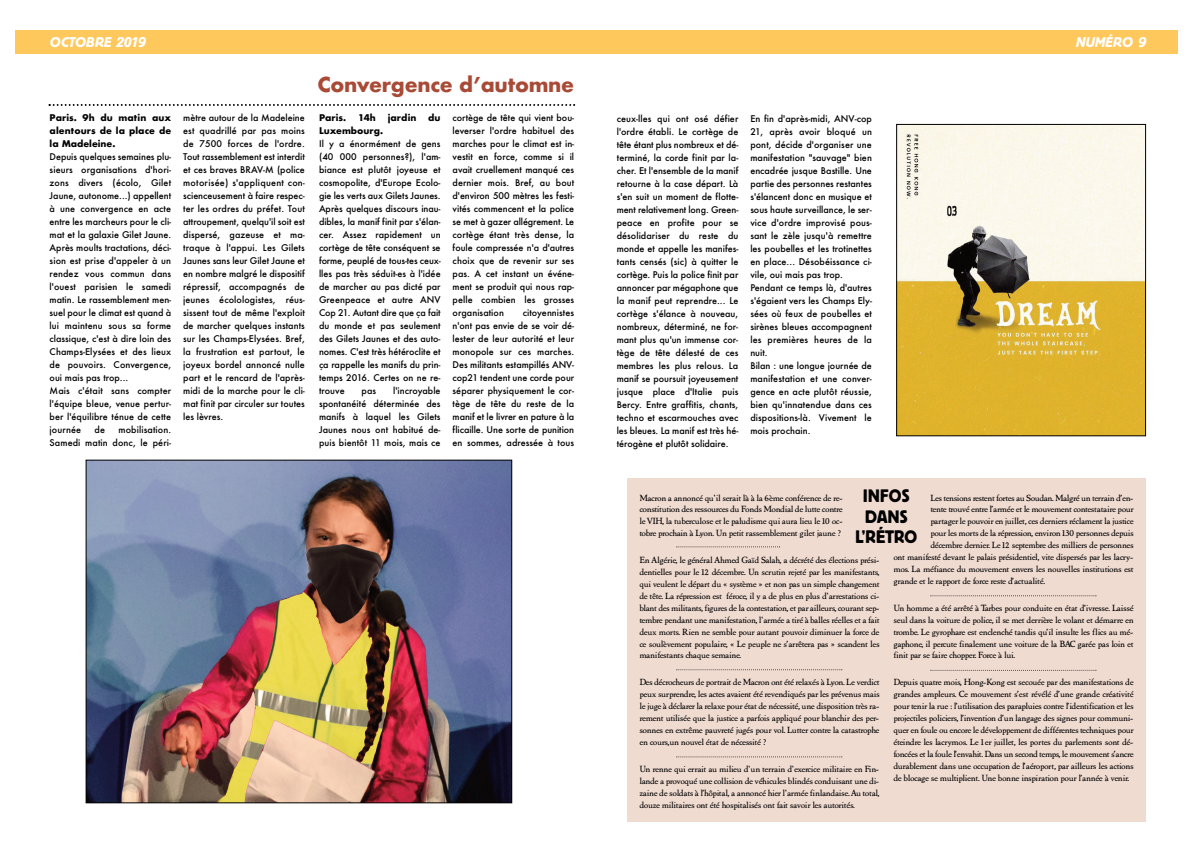
<style>
.page{position:relative;width:1191px;height:842px;background:#fff}
.page>*{position:absolute;margin:0;border:0;box-sizing:border-box;transform-origin:0 0}
.t1{font:700 20px "Futura";letter-spacing:-.015em;color:#a84a36}
.t2{font:18px "Block BE";letter-spacing:.02em;color:#000}
.t3{font:italic 14px "Block BE";letter-spacing:.02em;color:#fff}
.t4{font:500 9px/13px "Futura";letter-spacing:.005em;color:#000;text-align:justify}
.t5{font:9px/11.9px "Marco Polo";color:#000;text-align:justify}
.t6{font:700 9px/13px "Futura";letter-spacing:.01em;color:#000;text-align:justify}
</style>
<div class="page">
<div style="left:627px;top:478px;width:518px;height:343px;background:#f0dbd1"></div>
<svg style="left:49px;top:104px;width:526px;height:2px"></svg>
<div style="left:15px;top:30px;width:1162px;height:24px;background:#fec85c"></div>
<svg style="left:676px;top:669px;width:166px;height:1px"></svg>
<svg style="left:930px;top:670px;width:166px;height:1px"></svg>
<img style="left:88px;top:462px;width:422px;height:339px">
<div style="left:86px;top:460px;width:426px;height:343px;border:1px solid #000"></div>
<svg style="left:676px;top:546px;width:104px;height:1px"></svg>
<img style="left:898px;top:126px;width:245px;height:308px">
<div style="left:896px;top:124px;width:249px;height:312px;border:1px solid #000"></div>
<svg style="left:930px;top:595px;width:166px;height:1px"></svg>
<svg style="left:676px;top:756px;width:166px;height:1px"></svg>
<p class="t3" style="left:50px;top:37px;width:97px">OCTOBRE 2019</p>
<p class="t3" style="left:1075px;top:37px;width:72px">NUMÉRO 9</p>
<p class="t6" style="left:50px;top:112px;width:123px">Paris. 9h du matin aux alentours de la place de la Madeleine.</p>
<p class="t4" style="left:50px;top:151px;width:123px">Depuis quelques semaines plu&shy;sieurs organisations d'hori&shy;zons divers (écolo, Gilet Jaune, autonome...) appellent à une convergence en acte entre les marcheurs pour le cli&shy;mat et la galaxie Gilet Jaune.<br>Après moults tractations, déci&shy;sion est prise d'appeler à un rendez vous commun dans l'ouest parisien le samedi matin. Le rassemblement men&shy;suel pour le climat est quand à lui maintenu sous sa forme classique, c'est à dire loin des Champs-Elysées et des lieux de pouvoirs. Convergence, oui mais pas trop...</p>
<p class="t4" style="left:50px;top:385px;width:123px">Mais c'était sans compter l'équipe bleue, venue pertur&shy;ber l'équilibre ténue de cette journée</p>
<p class="t4" style="left:50px;top:424px;width:123px;text-align:right">mobilisation.<br>Samedi matin donc, le péri -</p>
<p class="t4" style="left:95px;top:424px;width:12px">de</p>
<p class="t1" style="left:317px;top:75px;width:258px">Convergence d’automne</p>
<p class="t4" style="left:183px;top:112px;width:123px">mètre autour de la Madeleine est quadrillé par pas moins de 7500 forces de l'ordre.<br>Tout rassemblement est in terdit et ces braves BRAV-M (police motorisée) s'appliquent con - scienceusement à faire respec&shy;ter les ordres du préfet. Tout attroupement, quelqu'il soit est dispersé, gazeuse et ma&shy;traque à l'appui. Les Gilets Jaunes sans leur Gilet Jaune et en nombre malgré le dispositif répressif, accompagnés de jeunes écolologistes, réus - sissent tout de même l'exploit de marcher quelques instants sur les Champs-Elysées. Bref, la frustration est partout, le joyeux bordel annoncé nulle part et le rencard de l'après&shy;midi de la marche pour le cli&shy;mat finit par circuler sur toutes les lèvres.</p>
<p class="t6" style="left:319px;top:112px;width:29px">Paris.</p>
<p class="t6" style="left:358px;top:112px;width:19px">14h</p>
<p class="t6" style="left:388px;top:112px;width:30px">jardin</p>
<p class="t6" style="left:428px;top:112px;width:14px">du</p>
<p class="t6" style="left:319px;top:125px;width:66px">Luxembourg.</p>
<p class="t4" style="left:319px;top:138px;width:123px">Il y a énormément de gens (40 000 personnes?), l'am&shy;biance est plutôt joyeuse et cosmopolite, d'Europe Ecolo&shy;gie les verts aux Gilets Jaunes.<br>Après quelques discours inau&shy;dibles, la manif finit par s'élan&shy;cer. Assez rapidement un cortège de tête conséquent se forme, peuplé de tous-tes ceux&shy;lles pas très séduit-es à l'idée de marcher au pas dicté par Greenpeace et autre ANV Cop 21. Autant dire que ça fait du monde et pas seulement des Gilets Jaunes et des auto&shy;nomes. C'est très hétéroclite et ça rappelle les manifs du prin&shy;temps 2016. Certes on ne re&shy;trouve</p>
<p class="t4" style="left:319px;top:385px;width:123px;text-indent:74px">l'incroyable spontanéité déterminée des manifs à laquel les Gilets Jaunes nous ont habitué de&shy;puis bientôt 11 mois, mais ce</p>
<p class="t4" style="left:361px;top:385px;width:16px">pas</p>
<p class="t4" style="left:452px;top:112px;width:123px">cortège de tête qui vient bou&shy;leverser l'ordre habituel des marches pour le climat est in&shy;vestit en force, comme si il avait cruellement manqué ces dernier mois. Bref, au bout d'environ 500 mètres les festi&shy;vités commencent et la police se met à gazer allégrement. Le cortège étant très dense, la foule compressée n'a d'autres choix que de revenir sur ses pas. A cet instant un événe&shy;ment se produit qui nous rap&shy;pelle combien les grosses organisation</p>
<p class="t4" style="left:452px;top:307px;width:123px;text-indent:70px">citoyennistes n'ont pas envie de se voir dé&shy;lester de leur autorité et leur monopole sur ces marches.<br>Des militants estampillés ANV&shy;cop21 tendent une corde pour séparer physiquement le cor&shy;tège de tête du reste de la manif et le livrer en pature à la flicaille. Une sorte de punition en sommes, adressée à tous</p>
<p class="t4" style="left:617px;top:113px;width:123px">ceux-lles qui ont osé défier l'ordre établi. Le cortège de tête étant plus nombreux et dé&shy;terminé, la corde finit par la&shy;cher. Et l'ensemble de la manif retourne à la case départ. Là s'en suit un moment de flotte&shy;ment relativement long. Green&shy;peace en profite pour se désolidariser du reste du monde et appelle les manifes&shy;tants censés (sic) à quitter le cortège. Puis la police finit par annoncer par mégaphone que la manif peut reprendre... Le cortège s'élance à nouveau, nombreux, déterminé, ne for&shy;mant plus qu'un immense cor&shy;tège de tête délesté de ces membres les plus relous. La manif se poursuit joyeusement jusque place d'Italie puis Bercy. Entre graffitis, chants, techno et escarmouches avec les bleues. La manif est très hé&shy;térogène et plutôt solidaire.</p>
<p class="t4" style="left:750px;top:113px;width:123px">En fin d'après-midi, ANV-cop 21, après avoir bloqué un pont, décide d'organiser une manifestation "sauvage" bien encadrée jusque Bastille. Une partie des personnes restantes s'élancent donc en musique et sous haute surveillance, le ser&shy;vice d'ordre improvisé pous&shy;sant le zèle jusqu'à remettre les poubelles et les trotinettes en place... Désobéissance ci&shy;vile, oui mais pas trop.</p>
<p class="t4" style="left:750px;top:282px;width:123px">Pendant ce temps là, d'autres s'égaient vers les Champs Ely&shy;sées où feux de poubelles et sirènes bleues accompagnent les premières heures de la nuit.</p>
<p class="t4" style="left:750px;top:360px;width:123px">Bilan : une longue journée de manifestation et une conver&shy;gence en acte plutôt réussie, bien qu'innatendue dans ces dispositions-là. Vivement le mois prochain.</p>
<p class="t2" style="left:863px;top:489px;width:48px">INFOS</p>
<p class="t2" style="left:865px;top:510px;width:44px">DANS</p>
<p class="t2" style="left:855px;top:530px;width:63px">L’RÉTRO</p>
<p class="t5" style="left:639px;top:492px;width:205px">Macron a annoncé qu'il serait là à la 6ème conférence de re&shy;constitution des ressources du Fonds Mondial de lutte contre le VIH, la tuberculose et le paludisme qui aura lieu le 10 oc&shy;tobre prochain à Lyon. Un petit rassemblement gilet jaune ?</p>
<p class="t5" style="left:639px;top:555px;width:242px">En Algérie, le général Ahmed Gaïd Salah, a décrété des élections prési&shy;dentielles pour le 12 décembre. Un scrutin rejeté par les manifestants, qui veulent le départ du « système » et non pas un simple changement de tête. La répression est féroce, il y a de plus en plus d'arrestations ci&shy;blant des militants, figures de la contestation, et par ailleurs, courant sep&shy;tembre pendant une manifestation, l'armée a tiré à balles réelles et a fait deux morts. Rien ne semble pour autant pouvoir diminuer la force de ce soulèvement populaire, « Le peuple ne s’arrêtera pas » scandent les manifestants chaque semaine.</p>
<p class="t5" style="left:639px;top:677px;width:241px">Des décrocheurs de portrait de Macron ont été relaxés à Lyon. Le verdict peux surprendre, les actes avaient été revendiqués par les prévenus mais le juge à déclarer la relaxe pour état de nécessité, une disposition très ra&shy;rement utilisée que la justice a parfois appliqué pour blanchir des per&shy;sonnes en extrême pauvreté jugés pour vol. Lutter contre la catastrophe en cours,un nouvel état de nécessité ?</p>
<p class="t5" style="left:639px;top:764px;width:242px">Un renne qui errait au milieu d'un terrain d'exercice militaire en Fin&shy;lande a provoqué une collision de véhicules blindés conduisant une di&shy;zaine de soldats à l’hôpital, a annoncé hier l'armée finlandaise. Au total, douze militaires ont été hospitalisés ont fait savoir les autorités.</p>
<p class="t5" style="left:930px;top:492px;width:204px">Les tensions restent fortes au Soudan. Malgré un terrain d’en-</p>
<p class="t5" style="left:930px;top:504px;width:204px">tente trouvé entre l’armée et le mouvement contestataire pour</p>
<p class="t5" style="left:930px;top:516px;width:204px">partager le pouvoir en juillet, ces derniers réclament la justice</p>
<p class="t5" style="left:930px;top:528px;width:204px">pour les morts de la répression, environ 130 personnes depuis</p>
<p class="t5" style="left:930px;top:540px;width:204px">décembre dernier. Le 12 septembre des milliers de personnes</p>
<p class="t5" style="left:893px;top:552px;width:241px">ont manifesté devant le palais présidentiel, vite dispersés par les lacry-</p>
<p class="t5" style="left:893px;top:564px;width:241px">mos. La méfiance du mouvement envers les nouvelles institutions est</p>
<p class="t5" style="left:893px;top:576px;width:153px">grande et le rapport de force reste d’actualité.</p>
<p class="t5" style="left:893px;top:602px;width:241px">Un homme a été arrêté à Tarbes pour conduite en état d’ivresse. Laissé seul dans la voiture de police, il se met derrière le volant et démarre en trombe. Le gyrophare est enclenché tandis qu’il insulte les flics au mé&shy;gaphone, il percute finalement une voiture de la BAC garée pas loin et finit par se faire chopper. Force à lui.</p>
<p class="t5" style="left:893px;top:677px;width:241px">Depuis quatre mois, Hong-Kong est secouée par des manifestations de grandes ampleurs. Ce mouvement s’est révélé d’une grande créativité pour tenir la rue : l’utilisation des parapluies contre l’identification et les projectiles policiers, l’invention d’un langage des signes pour communi&shy;quer en foule ou encore le développement de différentes techniques pour éteindre les lacrymos. Le 1er juillet, les portes du parlements sont dé&shy;foncées et la foule l’envahit. Dans un second temps, le mouvement s’ancre durablement dans une occupation de l’aéroport, par ailleurs les actions de blocage se multiplient. Une bonne inspiration pour l’année à venir.</p>
</div>
